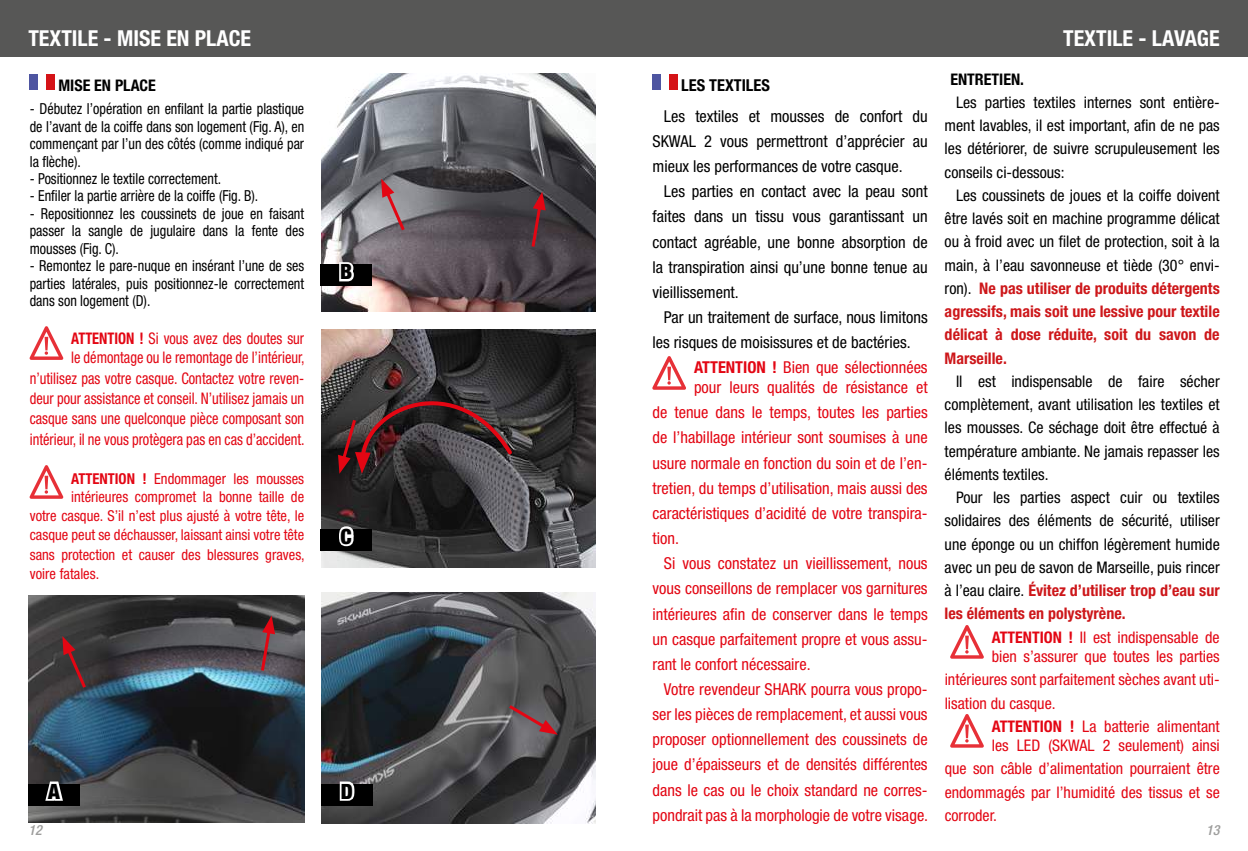
<style>
.page{position:relative;width:1248px;height:851px;background:#fff}
.page>*{position:absolute;margin:0;border:0;box-sizing:border-box;transform-origin:0 0}
.t1{font:700 condensed 22px "Helvetica Neue LT Std";color:#fff}
.t2{font:900 condensed 21px "Helvetica Neue LT Std";color:#000}
.t3{font:condensed 16.4px/25.2px "Helvetica Neue LT Std";color:#e30613;text-align:justify}
.t4{font:condensed 16.4px/25.2px "Helvetica Neue LT Std";color:#000;text-align:justify}
.t5{font:700 condensed 16.4px "Helvetica Neue LT Std";color:#000}
.t6{font:condensed 16px/23.2px "Helvetica Neue LT Std";color:#000;text-align:justify}
.t7{font:condensed 16px/23.2px "Helvetica Neue LT Std";color:#e30613}
.t8{font:condensed 16px/20.2px "Helvetica Neue LT Std";color:#e30613;text-align:right;scale:.9 1}
.t9{font:700 condensed 16px "Helvetica Neue LT Std";color:#000}
.t10{font:condensed 15.2px/17.4px "Helvetica Neue LT Std";color:#000;text-align:justify;scale:.93 1}
.t11{font:condensed 15px "Helvetica Neue LT Std";color:#e30613}
.t12{font:italic 500 condensed 14px "Helvetica Neue LT Std";color:#9d9d9c}
.s1{font-weight:700}
.s2{font-weight:700;color:#cd171a}
</style>
<div class="page">
<div style="left:0;top:0;width:1247px;height:57px;background:#575756"></div>
<img style="left:28px;top:595px;width:276px;height:227px">
<img style="left:321px;top:73px;width:274px;height:238px">
<img style="left:321px;top:329px;width:274px;height:238px">
<img style="left:321px;top:592px;width:274px;height:231px">
<div style="left:28px;top:783px;width:52px;height:22px;background:#000"></div>
<svg style="left:43px;top:736px;width:23px;height:65px"></svg>
<div style="left:320px;top:528px;width:52px;height:22px;background:#000"></div>
<svg style="left:337px;top:524px;width:18px;height:23px"></svg>
<div style="left:320px;top:264px;width:52px;height:22px;background:#000"></div>
<svg style="left:337px;top:260px;width:19px;height:22px"></svg>
<div style="left:321px;top:783px;width:52px;height:22px;background:#000"></div>
<svg style="left:337px;top:779px;width:19px;height:22px"></svg>
<svg style="left:259px;top:615px;width:16px;height:58px"></svg>
<svg style="left:529px;top:192px;width:16px;height:58px"></svg>
<svg style="left:62px;top:636px;width:26px;height:55px"></svg>
<svg style="left:505px;top:702px;width:52px;height:32px;background:#735459"></svg>
<svg style="left:381px;top:179px;width:26px;height:55px"></svg>
<svg style="left:338px;top:369px;width:177px;height:104px;background:#463538"></svg>
<div style="left:46px;top:74px;width:8px;height:16px;background:#d51317"></div>
<div style="left:30px;top:74px;width:8px;height:16px;background:#4e55a1"></div>
<svg style="left:30px;top:326px;width:33px;height:34px"></svg>
<svg style="left:30px;top:465px;width:33px;height:33px"></svg>
<div style="left:669px;top:74px;width:8px;height:16px;background:#d51317"></div>
<div style="left:652px;top:74px;width:8px;height:16px;background:#4e55a1"></div>
<svg style="left:652px;top:356px;width:34px;height:33px"></svg>
<svg style="left:950px;top:625px;width:33px;height:33px"></svg>
<svg style="left:950px;top:714px;width:33px;height:33px"></svg>
<h1 class="t1" style="left:28px;top:24px;width:224px">TEXTILE - MISE EN PLACE</h1>
<p class="t9" style="left:58px;top:76px;width:99px">MISE EN PLACE</p>
<p class="t10" style="left:30px;top:100px;width:296px">- Débutez l’opération en enfilant la partie plastique de l’avant de la coiffe dans son logement (Fig. A), en commençant par l’un des côtés (comme indiqué par la flèche).</p>
<p class="t10" style="left:30px;top:170px;width:207px">- Positionnez le textile correctement.</p>
<p class="t10" style="left:30px;top:187px;width:247px">- Enfiler la partie arrière de la coiffe (Fig. B).</p>
<p class="t10" style="left:30px;top:205px;width:296px">- Repositionnez les coussinets de joue en faisant passer la sangle de jugulaire dans la fente des mousses (Fig. C).</p>
<p class="t10" style="left:30px;top:257px;width:296px">- Remontez le pare-nuque en insérant l’une de ses parties latérales, puis positionnez-le correctement dans son logement (D).</p>
<p class="t8" style="left:30px;top:328px;width:307px"><span class="s1">ATTENTION !</span> Si vous avez des doutes sur<br>le démontage ou le remontage de l’intérieur, n’utilisez pas votre casque. Contactez votre reven&shy;deur pour assistance et conseil. N’utilisez jamais un casque sans une quelconque pièce composant son intérieur, il ne vous protègera pas en cas d’accident.</p>
<p class="t11" style="left:71px;top:470px;width:234px"><span class="s1">ATTENTION !</span> Endommager les mousses</p>
<p class="t11" style="left:71px;top:488px;width:234px">intérieures compromet la bonne taille de</p>
<p class="t11" style="left:30px;top:507px;width:276px">votre casque. S’il n’est plus ajusté à votre tête, le</p>
<p class="t11" style="left:30px;top:526px;width:276px">casque peut se déchausser, laissant ainsi votre tête</p>
<p class="t11" style="left:30px;top:545px;width:276px">sans protection et causer des blessures graves,</p>
<p class="t11" style="left:30px;top:564px;width:71px">voire fatales.</p>
<h1 class="t1" style="left:1063px;top:24px;width:158px">TEXTILE - LAVAGE</h1>
<p class="t9" style="left:950px;top:69px;width:75px">ENTRETIEN.</p>
<p class="t6" style="left:944px;top:91px;width:276px;text-indent:11px">Les parties textiles internes sont entière&shy;ment lavables, il est important, afin de ne pas les détériorer, de suivre scrupuleusement les conseils ci-dessous:</p>
<p class="t6" style="left:944px;top:183px;width:276px;text-indent:11px">Les coussinets de joues et la coiffe doivent être lavés soit en machine programme délicat ou à froid avec un filet de protection, soit à la main, à l’eau savonneuse et tiède (30° envi&shy;ron). <span class="s2">Ne pas utiliser de produits détergents agressifs, mais soit une lessive pour textile délicat à dose réduite, soit du savon de Marseille.</span></p>
<p class="t6" style="left:944px;top:369px;width:276px;text-indent:11px">Il est indispensable de faire sécher complètement, avant utilisation les textiles et les mousses. Ce séchage doit être effectué à température ambiante. Ne jamais repasser les éléments textiles.</p>
<p class="t6" style="left:944px;top:485px;width:276px;text-indent:11px">Pour les parties aspect cuir ou textiles solidaires des éléments de sécurité, utiliser une éponge ou un chiffon légèrement humide avec un peu de savon de Marseille, puis rincer à l’eau claire. <span class="s2">Évitez d’utiliser trop d’eau sur les éléments en polystyrène.</span></p>
<p class="t7" style="left:991px;top:627px;width:229px;line-height:19.2px"><span class="s1">ATTENTION !</span> Il est indispensable de bien s’assurer que toutes les parties</p>
<p class="t7" style="left:944px;top:667px;width:276px">intérieures sont parfaitement sèches avant uti&shy;lisation du casque.</p>
<p class="t7" style="left:991px;top:716px;width:229px;line-height:19.2px"><span class="s1">ATTENTION !</span> La batterie alimentant les LED (SKWAL 2 seulement) ainsi</p>
<p class="t7" style="left:944px;top:756px;width:276px;text-align:justify">que son câble d’alimentation pourraient être endommagés par l’humidité des tissus et se corroder.</p>
<p class="t5" style="left:681px;top:75px;width:90px">LES TEXTILES</p>
<p class="t4" style="left:652px;top:103px;width:276px;text-indent:11px">Les textiles et mousses de confort du SKWAL 2 vous permettront d’apprécier au mieux les performances de votre casque.</p>
<p class="t4" style="left:652px;top:179px;width:276px;text-indent:11px">Les parties en contact avec la peau sont faites dans un tissu vous garantissant un contact agréable, une bonne absorption de la transpiration ainsi qu’une bonne tenue au vieillissement.</p>
<p class="t4" style="left:652px;top:304px;width:276px;text-indent:11px">Par un traitement de surface, nous limitons les risques de moisissures et de bactéries.</p>
<p class="t3" style="left:694px;top:357px;width:235px;line-height:19.6px"><span class="s1">ATTENTION !</span> Bien que sélectionnées pour leurs qualités de résistance et</p>
<p class="t3" style="left:652px;top:399px;width:276px">de tenue dans le temps, toutes les parties de l’habillage intérieur sont soumises à une usure normale en fonction du soin et de l’en&shy;tretien, du temps d’utilisation, mais aussi des caractéristiques d’acidité de votre transpira&shy;tion.</p>
<p class="t3" style="left:652px;top:550px;width:276px;text-indent:11px">Si vous constatez un vieillissement, nous vous conseillons de remplacer vos garnitures intérieures afin de conserver dans le temps un casque parfaitement propre et vous assu&shy;rant le confort nécessaire.</p>
<p class="t3" style="left:652px;top:676px;width:277px;text-indent:11px">Votre revendeur SHARK pourra vous propo&shy;ser les pièces de remplacement, et aussi vous proposer optionnellement des coussinets de joue d’épaisseurs et de densités différentes dans le cas ou le choix standard ne corres&shy;pondrait pas à la morphologie de votre visage.</p>
<h2 class="t2" style="left:340px;top:259px;width:14px">B</h2>
<h2 class="t2" style="left:340px;top:523px;width:13px">C</h2>
<h2 class="t2" style="left:48px;top:778px;width:13px">A</h2>
<h2 class="t2" style="left:341px;top:778px;width:14px">D</h2>
<p class="t12" style="left:28px;top:822px;width:15px">12</p>
<p class="t12" style="left:1205px;top:822px;width:15px">13</p>
</div>
